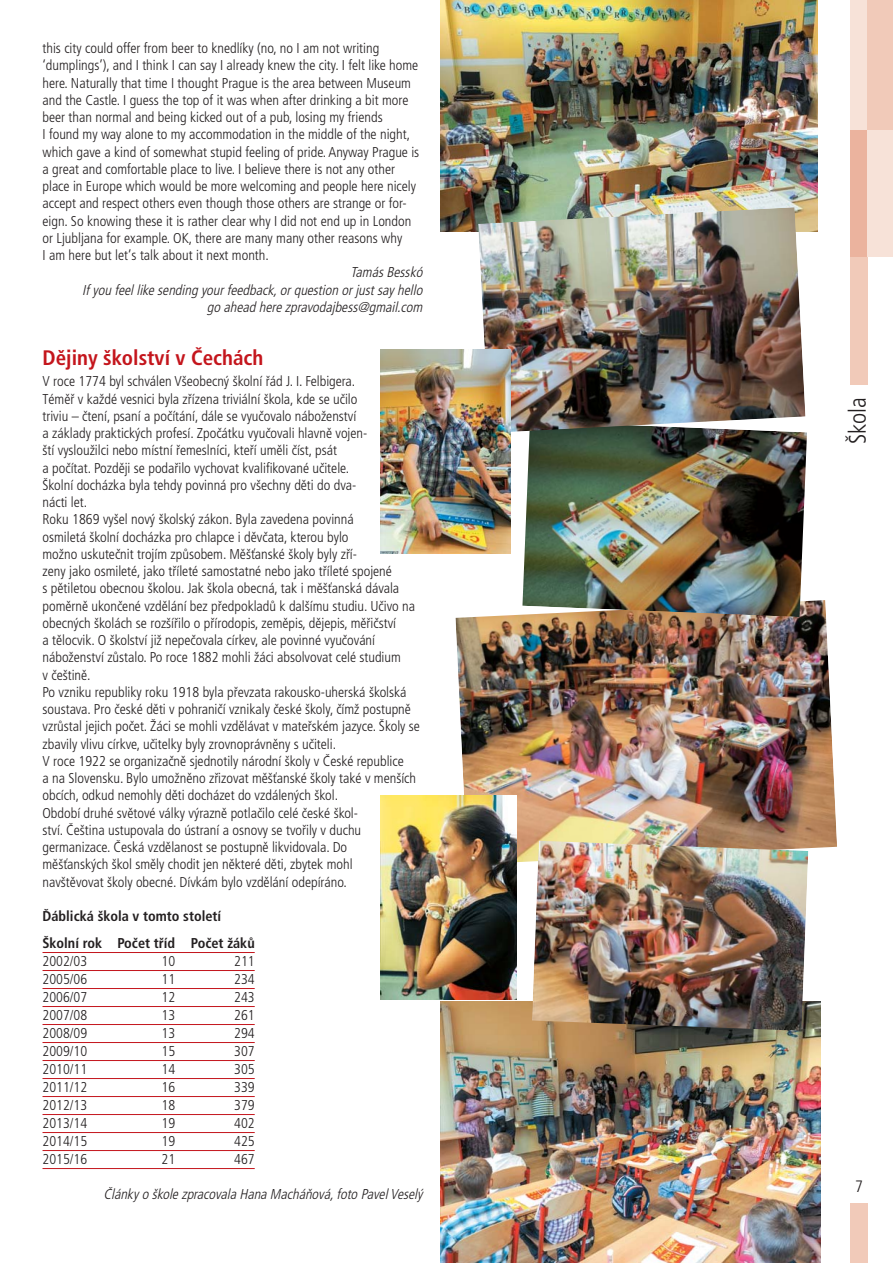
<style>
.page{position:relative;width:893px;height:1263px;background:#fff}
.page>*{position:absolute;margin:0;border:0;box-sizing:border-box;transform-origin:0 0}
.t1{font:300 condensed 24px "Frutiger CE";color:#231f20}
.t2{font:700 condensed 21px "Frutiger CE";color:#c4151c}
.t3{font:300 condensed 16.5px "Frutiger CE";color:#231f20}
.t4{font:300 condensed 14.25px/17.2px "Frutiger CE";color:#231f20}
.t5{font:italic 300 condensed 14.25px/17.2px "Frutiger CE";color:#231f20;text-align:right}
.t6{font:700 condensed 14.25px/27px "Frutiger CE";color:#231f20}
</style>
<div class="page">
<div style="left:850px;top:128px;width:17px;height:129px;background:#ebb39e"></div>
<div style="left:867px;top:128px;width:26px;height:129px;background:#f7e2d8"></div>
<div style="left:850px;top:0;width:17px;height:130px;background:#f7e2d8"></div>
<div style="left:867px;top:0;width:26px;height:130px;background:#f1cab9"></div>
<div style="left:850px;top:257px;width:17px;height:128px;background:#f1cab9"></div>
<div style="left:850px;top:1204px;width:17px;height:59px;background:#f1cab9"></div>
<hr style="left:43px;top:952px;width:212px;height:1px;background:#c4151c">
<hr style="left:43px;top:970px;width:212px;height:1px;background:#c4151c">
<hr style="left:43px;top:988px;width:212px;height:1px;background:#c4151c">
<hr style="left:43px;top:1006px;width:212px;height:1px;background:#c4151c">
<hr style="left:43px;top:1024px;width:212px;height:1px;background:#c4151c">
<hr style="left:43px;top:1042px;width:212px;height:1px;background:#c4151c">
<hr style="left:43px;top:1060px;width:212px;height:1px;background:#c4151c">
<hr style="left:43px;top:1078px;width:212px;height:1px;background:#c4151c">
<hr style="left:43px;top:1096px;width:212px;height:1px;background:#c4151c">
<hr style="left:43px;top:1114px;width:212px;height:1px;background:#c4151c">
<hr style="left:43px;top:1132px;width:212px;height:1px;background:#c4151c">
<hr style="left:43px;top:1150px;width:212px;height:1px;background:#c4151c">
<hr style="left:43px;top:1168px;width:212px;height:1px;background:#c4151c">
<img style="left:455px;top:600px;width:382px;height:263px">
<img style="left:441px;top:1001px;width:380px;height:262px">
<img style="left:532px;top:841px;width:276px;height:190px">
<img style="left:441px;top:0;width:377px;height:232px">
<img style="left:522px;top:432px;width:285px;height:185px">
<img style="left:381px;top:795px;width:136px;height:204px">
<img style="left:478px;top:207px;width:327px;height:226px">
<img style="left:381px;top:349px;width:129px;height:204px">
<p class="t4" style="left:43px;top:40px;width:378px">this city could offer from beer to knedlíky (no, no I am not writing ‘dumplings’), and I think I can say I already knew the city. I felt like home here. Naturally that time I thought Prague is the area between Museum and the Castle. I guess the top of it was when after drinking a bit more beer than normal and being kicked out of a pub, losing my friends<br>I found my way alone to my accommodation in the middle of the night, which gave a kind of somewhat stupid feeling of pride. Anyway Prague is a great and comfortable place to live. I believe there is not any other place in Europe which would be more welcoming and people here nicely accept and respect others even though those others are strange or for&shy;eign. So knowing these it is rather clear why I did not end up in London or Ljubljana for example. OK, there are many many other reasons why<br>I am here but let’s talk about it next month.</p>
<p class="t5" style="left:82px;top:265px;width:345px">TamásBesskó<br>Ifyou feellikesending yourfeedback,orquestion orjustsayhello go ahead herezpravodajbess@gmail.com</p>
<h2 class="t2" style="left:43px;top:347px;width:222px">Dějiny školství v Čechách</h2>
<p class="t4" style="left:43px;top:373px;width:379px">V roce 1774 byl schválen Všeobecný školní řád J. I. Felbigera.<br>Téměř v každé vesnici byla zřízena triviální škola, kde se učilo<br>triviu – čtení, psaní a počítání, dále se vyučovalo náboženství<br>a základy praktických profesí. Zpočátku vyučovali hlavně vojen-<br>ští vysloužilci nebo místní řemeslníci, kteří uměli číst, psát<br>a počítat. Později se podařilo vychovat kvalifikované učitele.<br>Školní docházka byla tehdy povinná pro všechny děti do dva-<br>nácti let.<br>Roku 1869 vyšel nový školský zákon. Byla zavedena povinná<br>osmiletá školní docházka pro chlapce i děvčata, kterou bylo<br>možno uskutečnit trojím způsobem. Měšťanské školy byly zří-<br>zeny jako osmileté, jako tříleté samostatné nebo jako tříleté spojené<br>s pětiletou obecnou školou. Jak škola obecná, tak i měšťanská dávala poměrně ukončené vzdělání bez předpokladů k dalšímu studiu. Učivo na obecných školách se rozšířilo o přírodopis, zeměpis, dějepis, měřičství<br>a tělocvik. O školství již nepečovala církev, ale povinné vyučování náboženství zůstalo. Po roce 1882 mohli žáci absolvovat celé studium<br>v češtině.<br>Po vzniku republiky roku 1918 byla převzata rakousko-uherská školská soustava. Pro české děti v pohraničí vznikaly české školy, čímž postupně vzrůstal jejich počet. Žáci se mohli vzdělávat v mateřském jazyce. Školy se zbavily vlivu církve, učitelky byly zrovnoprávněny s učiteli.<br>V roce 1922 se organizačně sjednotily národní školy v České republice<br>a na Slovensku. Bylo umožněno zřizovat měšťanské školy také v menších obcích, odkud nemohly děti docházet do vzdálených škol.<br>Období druhé světové války výrazně potlačilo celé české škol-<br>ství. Čeština ustupovala do ústraní a osnovy se tvořily v duchu germanizace. Česká vzdělanost se postupně likvidovala. Do<br>měšťanských škol směly chodit jen některé děti, zbytek mohl<br>navštěvovat školy obecné. Dívkám bylo vzdělání odepíráno.</p>
<p class="t6" style="left:43px;top:903px;width:214px">Ďáblická škola v tomto století<br>Školní rok Počet tříd Počet žáků</p>
<p class="t4" style="left:43px;top:953px;width:46px">2002/03</p>
<p class="t4" style="left:162px;top:953px;width:15px">10</p>
<p class="t4" style="left:234px;top:953px;width:22px">211</p>
<p class="t4" style="left:43px;top:971px;width:46px">2005/06</p>
<p class="t4" style="left:162px;top:971px;width:15px">11</p>
<p class="t4" style="left:234px;top:971px;width:22px">234</p>
<p class="t4" style="left:43px;top:989px;width:46px">2006/07</p>
<p class="t4" style="left:162px;top:989px;width:15px">12</p>
<p class="t4" style="left:234px;top:989px;width:22px">243</p>
<p class="t4" style="left:43px;top:1007px;width:46px">2007/08</p>
<p class="t4" style="left:162px;top:1007px;width:15px">13</p>
<p class="t4" style="left:234px;top:1007px;width:22px">261</p>
<p class="t4" style="left:43px;top:1025px;width:46px">2008/09</p>
<p class="t4" style="left:162px;top:1025px;width:15px">13</p>
<p class="t4" style="left:234px;top:1025px;width:22px">294</p>
<p class="t4" style="left:43px;top:1043px;width:46px">2009/10</p>
<p class="t4" style="left:162px;top:1043px;width:15px">15</p>
<p class="t4" style="left:234px;top:1043px;width:22px">307</p>
<p class="t4" style="left:43px;top:1061px;width:46px">2010/11</p>
<p class="t4" style="left:162px;top:1061px;width:15px">14</p>
<p class="t4" style="left:234px;top:1061px;width:22px">305</p>
<p class="t4" style="left:43px;top:1079px;width:46px">2011/12</p>
<p class="t4" style="left:162px;top:1079px;width:15px">16</p>
<p class="t4" style="left:234px;top:1079px;width:22px">339</p>
<p class="t4" style="left:43px;top:1097px;width:46px">2012/13</p>
<p class="t4" style="left:162px;top:1097px;width:15px">18</p>
<p class="t4" style="left:234px;top:1097px;width:22px">379</p>
<p class="t4" style="left:43px;top:1115px;width:46px">2013/14</p>
<p class="t4" style="left:162px;top:1115px;width:15px">19</p>
<p class="t4" style="left:234px;top:1115px;width:22px">402</p>
<p class="t4" style="left:43px;top:1133px;width:46px">2014/15</p>
<p class="t4" style="left:162px;top:1133px;width:15px">19</p>
<p class="t4" style="left:234px;top:1133px;width:22px">425</p>
<p class="t4" style="left:43px;top:1151px;width:46px">2015/16</p>
<p class="t4" style="left:162px;top:1151px;width:15px">21</p>
<p class="t4" style="left:234px;top:1151px;width:22px">467</p>
<p class="t5" style="left:103px;top:1186px;width:324px">Článkyo školezpracovala Hana Macháňová,foto PavelVeselý</p>
<h1 class="t1" style="left:845px;top:444px;width:48px;rotate:-90deg">Škola</h1>
<p class="t3" style="left:855px;top:1178px;width:9px">7</p>
</div>
